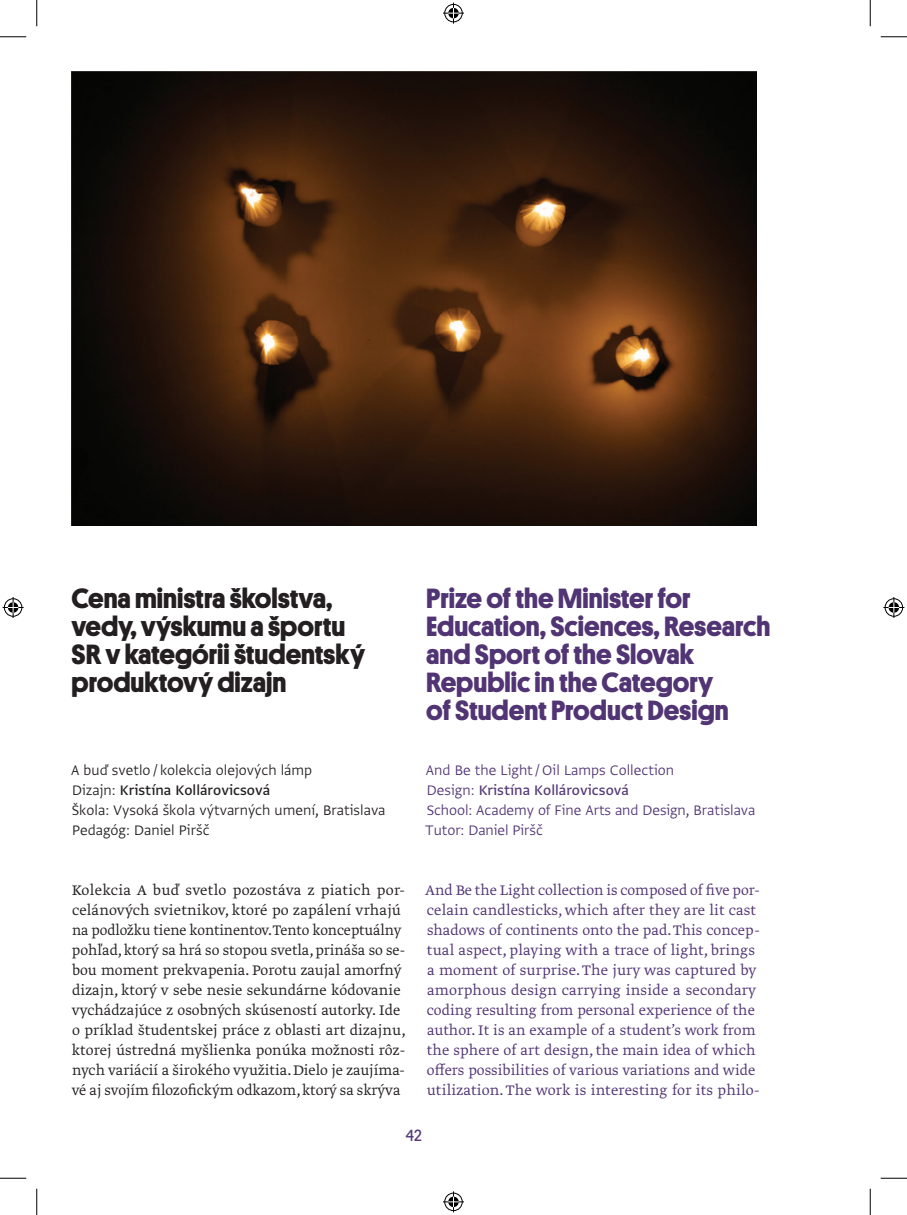
<style>
.page{position:relative;width:907px;height:1215px;background:#fff}
.page>*{position:absolute;margin:0;border:0;box-sizing:border-box;transform-origin:0 0}
.t1{font:700 28px/28px "Platform";color:#513473}
.t2{font:700 28px/28px "Platform";color:#231f20}
.t3{font:16.28px/19.9px "Greta Text Pro Light Min";color:#231f20}
.t4{font:16.28px/19.9px "Greta Text Pro Light Min";letter-spacing:.005em;color:#513473}
.t5{font:300 16.28px/19.9px "Greta Sans";color:#231f20}
.t6{font:300 16.28px/19.9px "Greta Sans";letter-spacing:-.005em;color:#513473}
.t7{font:16.28px "Platform";color:#563c78}
.s1{font-weight:500}
.s2{font-weight:500;color:#563c78}
</style>
<div class="page">
<img style="left:71px;top:71px;width:685px;height:454px">
<svg style="left:0;top:36px;width:26px;height:1px"></svg>
<svg style="left:881px;top:36px;width:26px;height:1px"></svg>
<svg style="left:0;top:1177px;width:26px;height:1px"></svg>
<svg style="left:881px;top:1177px;width:26px;height:1px"></svg>
<svg style="left:36px;top:0;width:1px;height:26px"></svg>
<svg style="left:36px;top:1188px;width:1px;height:26px"></svg>
<svg style="left:870px;top:0;width:1px;height:26px"></svg>
<svg style="left:870px;top:1188px;width:1px;height:26px"></svg>
<svg style="left:443px;top:3px;width:21px;height:21px"></svg>
<svg style="left:443px;top:1191px;width:21px;height:21px"></svg>
<svg style="left:3px;top:597px;width:21px;height:21px"></svg>
<svg style="left:883px;top:597px;width:21px;height:21px"></svg>
<h1 class="t2" style="left:71px;top:582px;width:295px">Cena ministra školstva, vedy, výskumu a športu<br>SR v kategórii študentský produktový dizajn</h1>
<h1 class="t1" style="left:426px;top:582px;width:346px">Prize of the Minister for<br>Education, Sciences, Research and Sport of the Slovak<br>Republic in the Category<br>of Student Product Design</h1>
<p class="t5" style="left:71px;top:760px;width:316px">A buď svetlo / kolekcia olejových lámp<br>Dizajn: <span class="s1">Kristína Kollárovicsová<br></span>Škola: Vysoká škola výtvarných umení, Bratislava Pedagóg: Daniel Piršč</p>
<p class="t3" style="left:72px;top:880px;width:335px">Kolekcia A buď svetlo pozostáva z piatich por&shy;celánových svietnikov, ktoré po zapálení vrhajú na podložku tiene kontinentov.Tento konceptuálny pohľad, ktorý sa hrá so stopou svetla, prináša so se&shy;bou moment prekvapenia. Porotu zaujal amorfný dizajn, ktorý v sebe nesie sekundárne kódovanie vychádzajúce z osobných skúseností autorky. Ide o príklad študentskej práce z oblasti art dizajnu, ktorej ústredná myšlienka ponúka možnosti rôz&shy;nych variácií a širokého využitia. Dielo je zaujíma&shy;vé aj svojím filozofickým odkazom, ktorý sa skrýva</p>
<p class="t6" style="left:425px;top:760px;width:332px">And Be the Light/Oil Lamps Collection<br>Design: <span class="s2">Kristína Kollárovicsová<br></span>School: Academy of Fine Arts and Design, Bratislava Tutor: Daniel Piršč</p>
<p class="t4" style="left:425px;top:880px;width:336px">And Be the Light collection is composed of five por&shy;celain candlesticks, which after they are lit cast shadows of continents onto the pad. This concep&shy;tual aspect, playing with a trace of light, brings a moment of surprise. The jury was captured by amorphous design carrying inside a secondary coding resulting from personal experience of the author. It is an example of a student’s work from the sphere of art design, the main idea of which offers possibilities of various variations and wide utilization. The work is interesting for its philo-</p>
<p class="t7" style="left:406px;top:1123px;width:18px">42</p>
</div>
